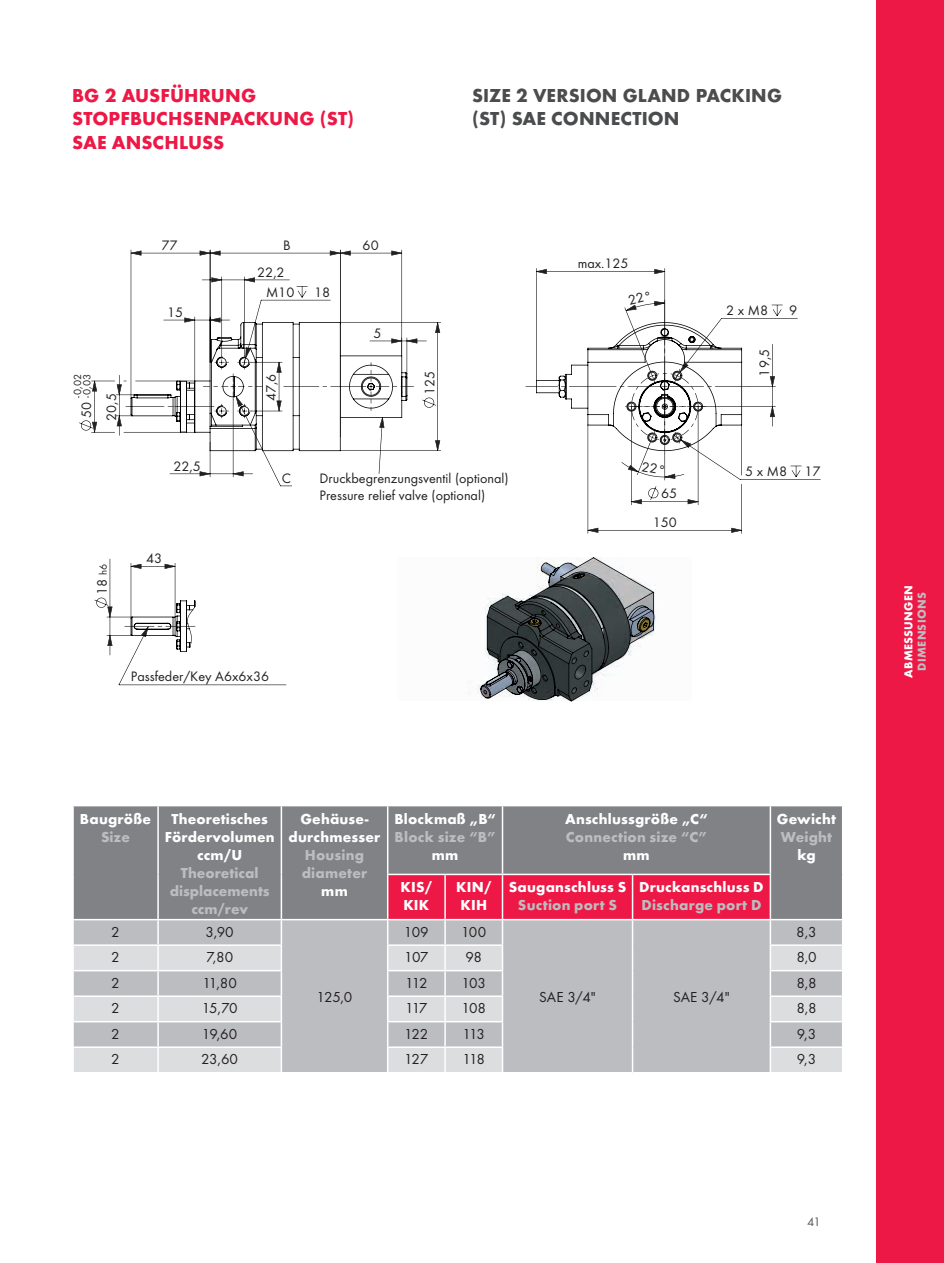
<style>
.page{position:relative;width:944px;height:1263px;background:#fff}
.page>*{position:absolute;margin:0;border:0;box-sizing:border-box;transform-origin:0 0}
.t1{font:800 19.5px/23.4px "Function";color:#ed1845}
.t2{font:800 19.5px/23.4px "Function";letter-spacing:.005em;color:#4b4c4d}
.t3{font:800 15px/18px "Function";letter-spacing:.015em;color:#fff;text-align:center}
.t4{font:800 15px/18px "Function";letter-spacing:.01em;color:#bcbdc0;text-align:center}
.t5{font:15px "Function";letter-spacing:-.035em;color:#231f20}
.t6{font:14.4px "Function";color:#231f20}
.t7{font:14.25px/17.1px "Function";color:#231f20}
.t8{font:12.75px "Function";color:#57585a}
.t9{font:800 12px "Function";letter-spacing:.02em;color:#fff}
.t10{font:800 12px "Function";letter-spacing:.02em;color:#bcbdc0}
.t11{font:10.8px/9px "Function";color:#231f20}
.s1{font-size:10.8px}
</style>
<div class="page">
<div style="left:876px;top:0;width:68px;height:1263px;background:#ed1845"></div>
<svg style="left:436px;top:323px;width:339px;height:128px"></svg>
<svg style="left:79px;top:250px;width:357px;height:236px"></svg>
<svg style="left:481px;top:557px;width:173px;height:144px"></svg>
<svg style="left:94px;top:559px;width:102px;height:96px"></svg>
<div style="left:74px;top:806px;width:768px;height:113px;background:#808285"></div>
<div style="left:74px;top:920px;width:768px;height:25px;background:#bcbdc0"></div>
<svg style="left:74px;top:945px;width:768px;height:127px;background:#cacbcd"></svg>
<hr style="left:157px;top:806px;width:2px;height:68px;background:#fff">
<hr style="left:281px;top:806px;width:1px;height:68px;background:#fff">
<hr style="left:157px;top:874px;width:2px;height:45px;background:#fff">
<hr style="left:281px;top:874px;width:1px;height:45px;background:#fff">
<hr style="left:157px;top:920px;width:2px;height:24px;background:#fff">
<hr style="left:157px;top:946px;width:2px;height:24px;background:#fff">
<hr style="left:157px;top:971px;width:2px;height:24px;background:#fff">
<hr style="left:157px;top:997px;width:2px;height:24px;background:#fff">
<hr style="left:157px;top:1022px;width:2px;height:24px;background:#fff">
<hr style="left:157px;top:1048px;width:2px;height:24px;background:#fff">
<svg style="left:281px;top:920px;width:1px;height:152px"></svg>
<hr style="left:387px;top:806px;width:1px;height:68px;background:#fff">
<hr style="left:502px;top:806px;width:1px;height:68px;background:#fff">
<hr style="left:770px;top:806px;width:1px;height:68px;background:#fff">
<svg style="left:387px;top:874px;width:384px;height:198px;background:#cc9eaa"></svg>
<hr style="left:281px;top:919px;width:107px;height:1px;background:#fff">
<hr style="left:72px;top:944px;width:86px;height:2px;background:#fff">
<hr style="left:158px;top:944px;width:124px;height:2px;background:#fff">
<hr style="left:72px;top:970px;width:86px;height:1px;background:#fff">
<hr style="left:158px;top:970px;width:124px;height:1px;background:#fff">
<hr style="left:72px;top:995px;width:86px;height:2px;background:#fff">
<hr style="left:158px;top:995px;width:124px;height:2px;background:#fff">
<hr style="left:72px;top:1021px;width:86px;height:1px;background:#fff">
<hr style="left:158px;top:1021px;width:124px;height:1px;background:#fff">
<hr style="left:72px;top:1046px;width:86px;height:2px;background:#fff">
<hr style="left:158px;top:1046px;width:124px;height:2px;background:#fff">
<hr style="left:770px;top:919px;width:73px;height:1px;background:#fff">
<hr style="left:770px;top:944px;width:73px;height:2px;background:#fff">
<hr style="left:770px;top:970px;width:73px;height:1px;background:#fff">
<hr style="left:770px;top:995px;width:73px;height:2px;background:#fff">
<hr style="left:770px;top:1021px;width:73px;height:1px;background:#fff">
<hr style="left:770px;top:1046px;width:73px;height:2px;background:#fff">
<hr style="left:388px;top:919px;width:57px;height:1px;background:#fff">
<hr style="left:445px;top:919px;width:57px;height:1px;background:#fff">
<hr style="left:502px;top:919px;width:131px;height:1px;background:#fff">
<hr style="left:633px;top:919px;width:137px;height:1px;background:#fff">
<hr style="left:387px;top:944px;width:58px;height:2px;background:#fff">
<hr style="left:445px;top:944px;width:58px;height:2px;background:#fff">
<hr style="left:387px;top:970px;width:58px;height:1px;background:#fff">
<hr style="left:445px;top:970px;width:58px;height:1px;background:#fff">
<hr style="left:387px;top:995px;width:58px;height:2px;background:#fff">
<hr style="left:445px;top:995px;width:58px;height:2px;background:#fff">
<hr style="left:387px;top:1021px;width:58px;height:1px;background:#fff">
<hr style="left:445px;top:1021px;width:58px;height:1px;background:#fff">
<hr style="left:387px;top:1046px;width:58px;height:2px;background:#fff">
<hr style="left:445px;top:1046px;width:58px;height:2px;background:#fff">
<svg style="left:526px;top:291px;width:223px;height:214px"></svg>
<h1 class="t1" style="left:72px;top:84px;width:283px">BG 2 AUSFÜHRUNG<br>STOPFBUCHSENPACKUNG (ST)<br>SAE ANSCHLUSS</h1>
<h1 class="t2" style="left:472px;top:84px;width:312px">SIZE 2 VERSION GLAND PACKING (ST) SAE CONNECTION</h1>
<p class="t11" style="left:73px;top:398px;width:25px;rotate:-90deg">-0,02 -0,03</p>
<p class="t7" style="left:78px;top:418px;width:18px;rotate:-90deg">50</p>
<p class="t7" style="left:103px;top:421px;width:29px;rotate:-90deg">20,5</p>
<p class="t7" style="left:161px;top:237px;width:18px">77</p>
<p class="t7" style="left:167px;top:304px;width:18px">15</p>
<p class="t7" style="left:173px;top:457px;width:29px">22,5</p>
<p class="t7" style="left:93px;top:595px;width:33px;rotate:-90deg">18 <span class="s1">h6</span></p>
<p class="t7" style="left:146px;top:550px;width:18px">43</p>
<p class="t7" style="left:283px;top:237px;width:9px">B</p>
<p class="t7" style="left:363px;top:237px;width:18px">60</p>
<p class="t7" style="left:257px;top:264px;width:29px">22,2</p>
<p class="t7" style="left:266px;top:284px;width:30px">M10</p>
<p class="t7" style="left:314px;top:284px;width:18px">18</p>
<p class="t7" style="left:263px;top:401px;width:29px;rotate:-90deg">47,6</p>
<p class="t7" style="left:373px;top:325px;width:10px">5</p>
<p class="t7" style="left:421px;top:395px;width:26px;rotate:-90deg">125</p>
<p class="t7" style="left:282px;top:469px;width:11px">C</p>
<p class="t7" style="left:320px;top:469px;width:191px">Druckbegrenzungsventil (optional)<br>Pressure relief valve (optional)</p>
<p class="t7" style="left:131px;top:668px;width:140px">Passfeder/Key A6x6x36</p>
<p class="t7" style="left:578px;top:255px;width:52px">max.125</p>
<p class="t7" style="left:661px;top:485px;width:18px">65</p>
<p class="t7" style="left:653px;top:514px;width:26px">150</p>
<p class="t7" style="left:726px;top:302px;width:43px">2 x M8</p>
<p class="t6" style="left:789px;top:302px;width:10px">9</p>
<p class="t7" style="left:756px;top:376px;width:29px;rotate:-90deg">19,5</p>
<p class="t7" style="left:745px;top:463px;width:77px">5 x M8 17</p>
<p class="t3" style="left:80px;top:809px;width:73px">Baugröße</p>
<p class="t4" style="left:101px;top:827px;width:30px">Size</p>
<p class="t3" style="left:165px;top:809px;width:111px">Theoretisches<br>Fördervolumen ccm/U</p>
<p class="t4" style="left:170px;top:863px;width:102px">Theoretical displacements ccm/rev</p>
<p class="t3" style="left:289px;top:809px;width:93px">Gehäuse&shy;durchmesser</p>
<p class="t4" style="left:302px;top:845px;width:67px;text-align:left">Housing diameter</p>
<p class="t3" style="left:321px;top:881px;width:28px">mm</p>
<p class="t3" style="left:394px;top:809px;width:103px">Blockmaß „B“</p>
<p class="t4" style="left:395px;top:827px;width:102px">Block size “B”</p>
<p class="t3" style="left:432px;top:845px;width:28px">mm</p>
<p class="t3" style="left:565px;top:809px;width:144px">Anschlussgröße „C“</p>
<p class="t4" style="left:566px;top:827px;width:143px">Connection size “C”</p>
<p class="t3" style="left:623px;top:845px;width:28px">mm</p>
<p class="t3" style="left:401px;top:877px;width:33px;text-align:left">KIS/<br>KIK</p>
<p class="t3" style="left:456px;top:877px;width:37px;text-align:left">KIN/<br>KIH</p>
<p class="t3" style="left:509px;top:877px;width:119px">Sauganschluss S</p>
<p class="t4" style="left:518px;top:895px;width:101px">Suction port S</p>
<p class="t3" style="left:639px;top:877px;width:126px">Druckanschluss D</p>
<p class="t4" style="left:641px;top:895px;width:121px">Discharge port D</p>
<p class="t3" style="left:777px;top:809px;width:61px">Gewicht</p>
<p class="t4" style="left:781px;top:827px;width:53px">Weight</p>
<p class="t3" style="left:797px;top:845px;width:20px">kg</p>
<p class="t5" style="left:111px;top:923px;width:10px">2</p>
<p class="t5" style="left:206px;top:923px;width:30px">3,90</p>
<p class="t5" style="left:404px;top:923px;width:26px">109</p>
<p class="t5" style="left:461px;top:923px;width:27px">100</p>
<p class="t5" style="left:796px;top:923px;width:22px">8,3</p>
<p class="t5" style="left:111px;top:949px;width:10px">2</p>
<p class="t5" style="left:206px;top:949px;width:28px">7,80</p>
<p class="t5" style="left:404px;top:949px;width:26px">107</p>
<p class="t5" style="left:465px;top:949px;width:18px">98</p>
<p class="t5" style="left:796px;top:949px;width:22px">8,0</p>
<p class="t5" style="left:111px;top:974px;width:10px">2</p>
<p class="t5" style="left:202px;top:974px;width:36px">11,80</p>
<p class="t5" style="left:405px;top:974px;width:24px">112</p>
<p class="t5" style="left:461px;top:974px;width:26px">103</p>
<p class="t5" style="left:796px;top:974px;width:22px">8,8</p>
<p class="t5" style="left:111px;top:1000px;width:10px">2</p>
<p class="t5" style="left:202px;top:1000px;width:38px">15,70</p>
<p class="t5" style="left:405px;top:1000px;width:24px">117</p>
<p class="t5" style="left:461px;top:1000px;width:26px">108</p>
<p class="t5" style="left:796px;top:1000px;width:22px">8,8</p>
<p class="t5" style="left:111px;top:1025px;width:10px">2</p>
<p class="t5" style="left:202px;top:1025px;width:37px">19,60</p>
<p class="t5" style="left:404px;top:1025px;width:26px">122</p>
<p class="t5" style="left:462px;top:1025px;width:24px">113</p>
<p class="t5" style="left:797px;top:1025px;width:21px">9,3</p>
<p class="t5" style="left:111px;top:1051px;width:10px">2</p>
<p class="t5" style="left:201px;top:1051px;width:38px">23,60</p>
<p class="t5" style="left:404px;top:1051px;width:26px">127</p>
<p class="t5" style="left:462px;top:1051px;width:24px">118</p>
<p class="t5" style="left:797px;top:1051px;width:21px">9,3</p>
<p class="t5" style="left:539px;top:988px;width:58px">SAE 3/4"</p>
<p class="t5" style="left:673px;top:988px;width:58px">SAE 3/4"</p>
<p class="t5" style="left:317px;top:988px;width:37px">125,0</p>
<p class="t8" style="left:807px;top:1214px;width:15px">41</p>
<p class="t9" style="left:901px;top:678px;width:94px;rotate:-90deg">ABMESSUNGEN</p>
<p class="t10" style="left:915px;top:670px;width:80px;rotate:-90deg">DIMENSIONS</p>
</div>
